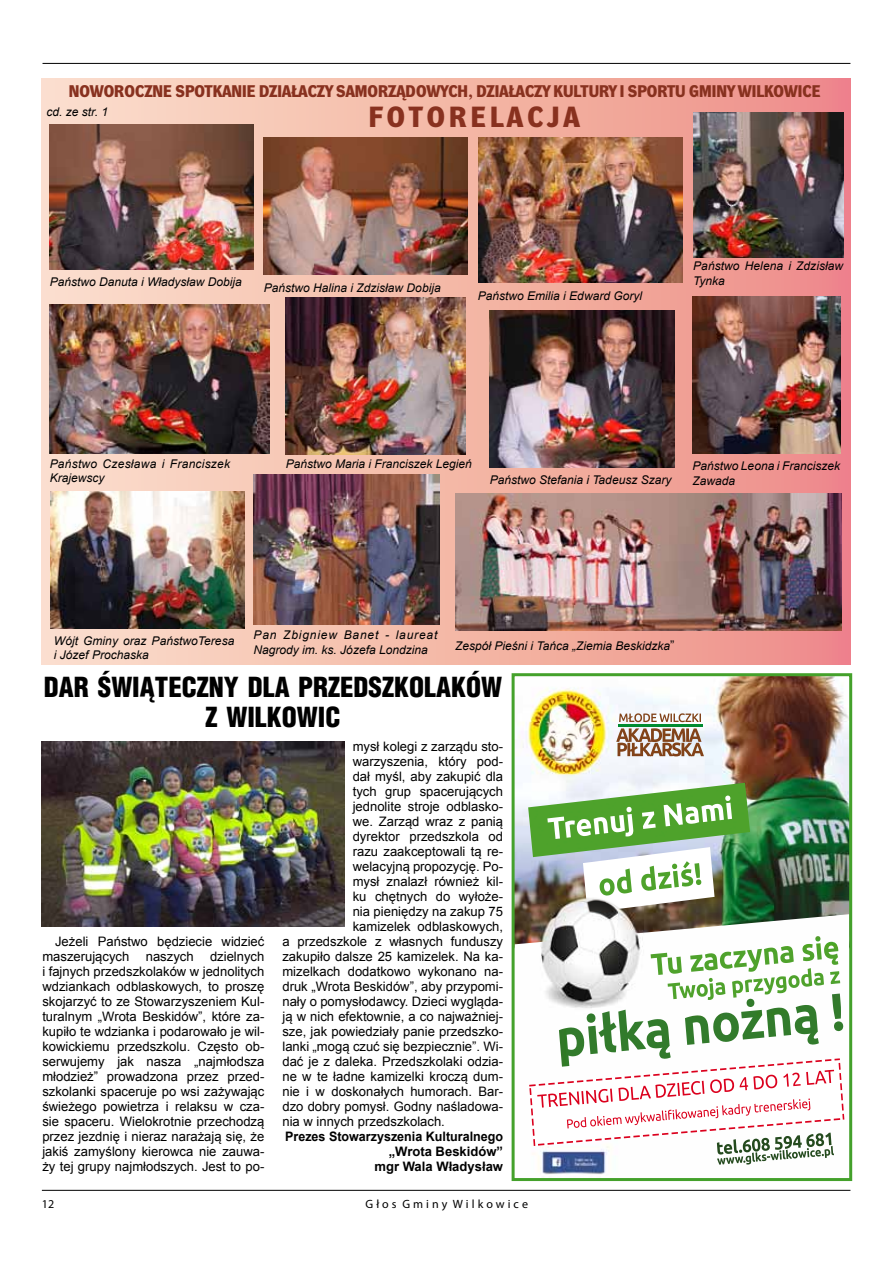
<style>
.page{position:relative;width:893px;height:1263px;background:#fff}
.page>*{position:absolute;margin:0;border:0;box-sizing:border-box;transform-origin:0 0}
.t1{font:700 28.5px "Dyna Grotesk D";letter-spacing:.15em;color:#88311f}
.t2{font:900 27px/30px "Switzerland Cond";color:#000;text-align:center}
.t3{font:700 16.5px "Dyna Grotesk D";color:#88311f}
.t4{font:13.05px/15px "Arial";color:#000}
.t5{font:700 13.05px/15px "Arial";color:#000;text-align:right;scale:.96 1}
.t6{font:italic 12px/14.4px "Arial";color:#000}
.t7{font:italic 12px/14.4px "Arial";letter-spacing:.02em;color:#000}
.t8{font:12px "Myriad Pro";color:#000}
.s1{font-style:normal;font-size:13.05px}
</style>
<div class="page">
<hr style="left:42px;top:1190px;width:808px;height:1px;background:#000">
<hr style="left:43px;top:63px;width:807px;height:1px;background:#000">
<svg style="left:42px;top:79px;width:808px;height:586px"></svg>
<img style="left:50px;top:124px;width:204px;height:145px">
<img style="left:264px;top:138px;width:204px;height:137px">
<img style="left:478px;top:138px;width:204px;height:144px">
<img style="left:50px;top:305px;width:220px;height:148px">
<img style="left:285px;top:298px;width:181px;height:156px">
<img style="left:490px;top:310px;width:184px;height:157px">
<img style="left:693px;top:113px;width:150px;height:144px">
<img style="left:692px;top:296px;width:148px;height:157px">
<img style="left:254px;top:475px;width:185px;height:149px">
<img style="left:455px;top:494px;width:386px;height:137px">
<img style="left:51px;top:491px;width:193px;height:137px">
<img style="left:511px;top:673px;width:342px;height:508px">
<img style="left:42px;top:742px;width:302px;height:184px">
<p class="t3" style="left:69px;top:82px;width:753px">NOWOROCZNE SPOTKANIE DZIAŁACZY SAMORZĄDOWYCH, DZIAŁACZY KULTURY I SPORTU GMINY WILKOWICE</p>
<h1 class="t1" style="left:369px;top:100px;width:212px">FOTORELACJA</h1>
<p class="t6" style="left:46px;top:105px;width:63px">cd. ze str. 1</p>
<p class="t6" style="left:50px;top:275px;width:194px">Państwo Danuta i Władysław Dobija</p>
<p class="t6" style="left:264px;top:281px;width:178px">Państwo Halina i Zdzisław Dobija</p>
<p class="t6" style="left:478px;top:288px;width:166px">Państwo Emilia i Edward Goryl</p>
<p class="t6" style="left:693px;top:259px;width:152px">Państwo Helena i Zdzisław<br>Tynka</p>
<p class="t7" style="left:50px;top:456px;width:182px">Państwo Czesława i Franciszek<br>Krajewscy</p>
<p class="t6" style="left:286px;top:457px;width:188px">Państwo Maria i Franciszek Legień</p>
<p class="t6" style="left:490px;top:473px;width:183px">Państwo Stefania i Tadeusz Szary</p>
<p class="t6" style="left:692px;top:459px;width:149px">Państwo Leona i Franciszek<br>Zawada</p>
<p class="t6" style="left:54px;top:634px;width:182px">Wójt Gminy oraz PaństwoTeresa i Józef Prochaska</p>
<p class="t6" style="left:254px;top:628px;width:185px">Pan Zbigniew Banet - laureat<br>Nagrody im. ks. Józefa Londzina</p>
<p class="t6" style="left:455px;top:638px;width:221px">Zespół Pieśni i Tańca „Ziemia Beskidzka<span class="s1">”</span></p>
<h2 class="t2" style="left:44px;top:671px;width:460px">DAR ŚWIĄTECZNY DLA PRZEDSZKOLAKÓW<br>Z WILKOWIC</h2>
<p class="t4" style="left:42px;top:934px;width:224px;text-indent:13px">Jeżeli Państwo będziecie widzieć maszerujących</p>
<p class="t4" style="left:42px;top:949px;width:224px;text-align:justify;text-indent:168px">dzielnych i fajnych przedszkolaków w jednolitych wdziankach odblaskowych, to proszę skojarzyć to ze Stowarzyszeniem Kul&shy;turalnym „Wrota Beskidów”, które za&shy;kupiło te wdzianka i podarowało je wil&shy;kowickiemu przedszkolu. Często ob&shy;serwujemy jak nasza „najmłodsza młodzież” prowadzona przez przed&shy;szkolanki spaceruje po wsi zażywając świeżego powietrza i relaksu w cza&shy;sie spaceru. Wielokrotnie przechodzą przez jezdnię i nieraz narażają się, że jakiś zamyślony kierowca nie zauwa&shy;ży tej grupy najmłodszych. Jest to po-</p>
<p class="t4" style="left:146px;top:949px;width:49px">naszych</p>
<p class="t4" style="left:353px;top:739px;width:152px">mysł kolegi z zarządu sto-</p>
<p class="t4" style="left:353px;top:754px;width:152px">warzyszenia, który pod-</p>
<p class="t4" style="left:353px;top:769px;width:152px">dał myśl, aby zakupić dla</p>
<p class="t4" style="left:353px;top:784px;width:152px">tych grup spacerujących</p>
<p class="t4" style="left:353px;top:799px;width:152px">jednolite stroje odblasko-</p>
<p class="t4" style="left:353px;top:814px;width:152px">we. Zarząd wraz z panią</p>
<p class="t4" style="left:353px;top:829px;width:152px">dyrektor przedszkola od</p>
<p class="t4" style="left:353px;top:844px;width:152px">razu zaakceptowali tą re-</p>
<p class="t4" style="left:353px;top:859px;width:152px">welacyjną propozycję. Po-</p>
<p class="t4" style="left:353px;top:874px;width:152px">mysł znalazł również kil-</p>
<p class="t4" style="left:353px;top:889px;width:152px">ku chętnych do wyłoże-</p>
<p class="t4" style="left:353px;top:904px;width:152px">nia pieniędzy na zakup 75</p>
<p class="t4" style="left:353px;top:919px;width:152px">kamizelek odblaskowych,</p>
<p class="t4" style="left:282px;top:934px;width:222px">a przedszkole z własnych funduszy</p>
<p class="t4" style="left:282px;top:949px;width:222px">zakupiło dalsze 25 kamizelek. Na ka-</p>
<p class="t4" style="left:282px;top:964px;width:222px">mizelkach dodatkowo wykonano na-</p>
<p class="t4" style="left:282px;top:979px;width:222px">druk „Wrota Beskidów”, aby przypomi-</p>
<p class="t4" style="left:282px;top:994px;width:222px">nały o pomysłodawcy. Dzieci wygląda-</p>
<p class="t4" style="left:282px;top:1009px;width:222px">ją w nich efektownie, a co najważniej-</p>
<p class="t4" style="left:282px;top:1024px;width:222px">sze, jak powiedziały panie przedszko-</p>
<p class="t4" style="left:282px;top:1039px;width:222px">lanki „mogą czuć się bezpiecznie”. Wi-</p>
<p class="t4" style="left:282px;top:1054px;width:222px">dać je z daleka. Przedszkolaki odzia-</p>
<p class="t4" style="left:282px;top:1069px;width:222px">ne w te ładne kamizelki kroczą dum-</p>
<p class="t4" style="left:282px;top:1084px;width:222px">nie i w doskonałych humorach. Bar-</p>
<p class="t4" style="left:282px;top:1099px;width:222px">dzo dobry pomysł. Godny naśladowa-</p>
<p class="t4" style="left:282px;top:1114px;width:164px">nia w innych przedszkolach.</p>
<p class="t5" style="left:285px;top:1129px;width:228px">Prezes Stowarzyszenia Kulturalnego „Wrota Beskidów”<br>mgr Wala Władysław</p>
<p class="t8" style="left:42px;top:1196px;width:14px">12</p>
<p class="t8" style="left:366px;top:1196px;width:164px">G ł o s G m i n y W i l k o w i c e</p>
</div>
